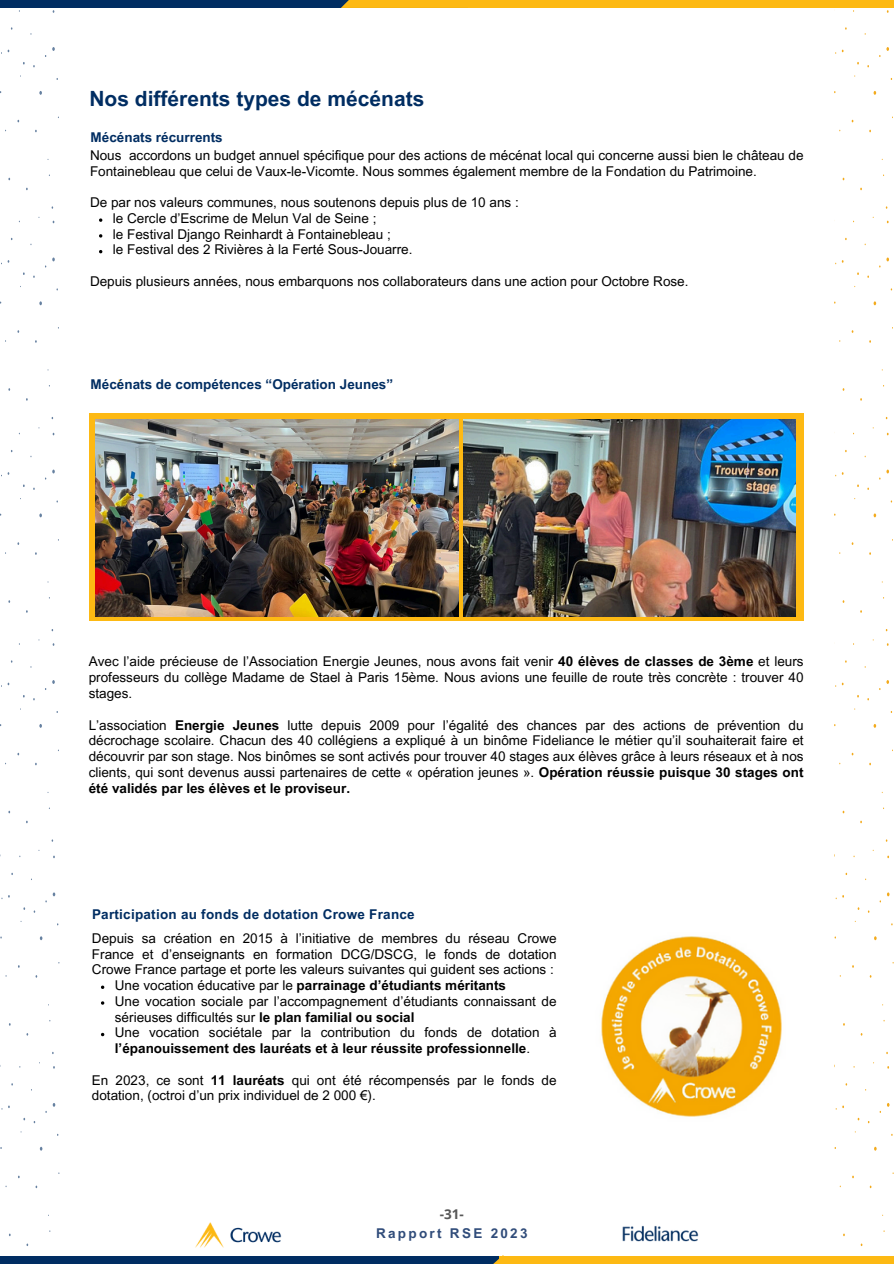
<style>
.page{position:relative;width:894px;height:1264px;background:#fff}
.page>*{position:absolute;margin:0;border:0;box-sizing:border-box;transform-origin:0 0}
.t1{font:700 21px "Arial MT Pro";color:#002d62}
.t2{font:13.5px/15.8px "Arial MT Pro";color:#000}
.t3{font:700 13.5px/15.8px "Arial MT Pro";color:#000}
.t4{font:700 13.5px "Arial MT Pro";color:#002d62}
.t5{font:700 13.5px "Arial MT Pro";letter-spacing:.02em;color:#002d62}
.t6{font:700 13.5px "Arial MT Pro";letter-spacing:.17em;color:#304c7a}
.t7{font:700 13.5px "Open Sans";color:#575757}
.s1{font-weight:700}
.s2{font-weight:400}
</style>
<div class="page">
<div style="left:89px;top:412px;width:714px;height:208px;background:#fdb913"></div>
<img style="left:96px;top:419px;width:362px;height:197px">
<img style="left:463px;top:419px;width:332px;height:197px">
<svg style="left:99px;top:218px;width:3px;height:4px"></svg>
<img style="left:622px;top:1225px;width:77px;height:17px">
<img style="left:195px;top:1222px;width:87px;height:26px">
<div style="left:0;top:1256px;width:893px;height:7px;background:#002d62"></div>
<div style="left:499px;top:1256px;width:394px;height:7px;background:#fdb913"></div>
<svg style="left:494px;top:1255px;width:9px;height:8px"></svg>
<div style="left:0;top:0;width:893px;height:7px;background:#002d62"></div>
<div style="left:467px;top:0;width:426px;height:8px;background:#fdb913"></div>
<div style="left:341px;top:0;width:131px;height:8px;background:#fdb913"></div>
<svg style="left:52px;top:47px;width:3px;height:4px"></svg>
<svg style="left:52px;top:680px;width:3px;height:4px"></svg>
<img style="left:601px;top:936px;width:181px;height:181px">
<p class="t1" style="left:89px;top:91px;width:336px">Nos différents types de mécénats</p>
<p class="t4" style="left:91px;top:132px;width:134px">Mécénats récurrents</p>
<p class="t2" style="left:90px;top:149px;width:715px">Nous accordons un budget annuel spécifique pour des actions de mécénat local qui concerne aussi bien le château de<br>Fontainebleau que celui de Vaux-le-Vicomte. Nous sommes également membre de la Fondation du Patrimoine.</p>
<p class="t2" style="left:90px;top:196px;width:430px">De par nos valeurs communes, nous soutenons depuis plus de 10 ans :</p>
<p class="t2" style="left:113px;top:212px;width:265px">le Cercle d’Escrime de Melun Val de Seine ;</p>
<p class="t2" style="left:113px;top:228px;width:279px">le Festival Django Reinhardt à Fontainebleau ;</p>
<p class="t2" style="left:113px;top:243px;width:301px">le Festival des 2 Rivières à la Ferté Sous-Jouarre.</p>
<p class="t2" style="left:90px;top:275px;width:600px">Depuis plusieurs années, nous embarquons nos collaborateurs dans une action pour Octobre Rose.</p>
<p class="t4" style="left:91px;top:379px;width:304px">Mécénats de compétences “Opération Jeunes”</p>
<p class="t2" style="left:89px;top:655px;width:716px;text-align:justify">Avec l’aide précieuse de l’Association Energie Jeunes, nous avons fait venir <span class="s1">40 élèves de classes de 3ème</span> et leurs professeurs du collège Madame de Stael à Paris 15ème. Nous avions une feuille de route très concrète : trouver 40 stages.</p>
<p class="t2" style="left:89px;top:718px;width:716px;text-align:justify">L’association <span class="s1">Energie Jeunes</span> lutte depuis 2009 pour l’égalité des chances par des actions de prévention du décrochage scolaire. Chacun des 40 collégiens a expliqué à un binôme Fideliance le métier qu’il souhaiterait faire et découvrir par son stage. Nos binômes se sont activés pour trouver 40 stages aux élèves grâce à leurs réseaux et à nos clients, qui sont devenus aussi partenaires de cette « opération jeunes ». <span class="s1">Opération réussie puisque 30 stages ont été validés par les élèves et le proviseur.</span></p>
<p class="t5" style="left:92px;top:908px;width:324px">Participation au fonds de dotation Crowe France</p>
<p class="t2" style="left:92px;top:931px;width:466px;text-align:justify">Depuis sa création en 2015 à l’initiative de membres du réseau Crowe France et d’enseignants en formation DCG/DSCG, le fonds de dotation Crowe France partage et porte les valeurs suivantes qui guident ses actions :</p>
<p class="t3" style="left:115px;top:979px;width:392px"><span class="s2">Une vocation éducative par le</span> parrainage d’étudiants méritants</p>
<h2 class="t2" style="left:115px;top:994px;width:443px">Une vocation sociale par l’accompagnement d’étudiants connaissant de sérieuses difficultés sur <span class="s1">le plan familial ou social</span></h2>
<p class="t3" style="left:115px;top:1026px;width:443px"><span class="s2">Une vocation sociétale par la contribution du fonds de dotation à </span>l’épanouissement des lauréats et à leur réussite professionnelle<span class="s2">.</span></p>
<p class="t2" style="left:92px;top:1073px;width:466px">En 2023, ce sont <span class="s1">11 lauréats</span> qui ont été récompensés par le fonds de dotation, (octroi d’un prix individuel de 2 000 €).</p>
<p class="t7" style="left:439px;top:1204px;width:26px">-31-</p>
<h2 class="t6" style="left:376px;top:1227px;width:153px">Rapport RSE 2023</h2>
</div>
